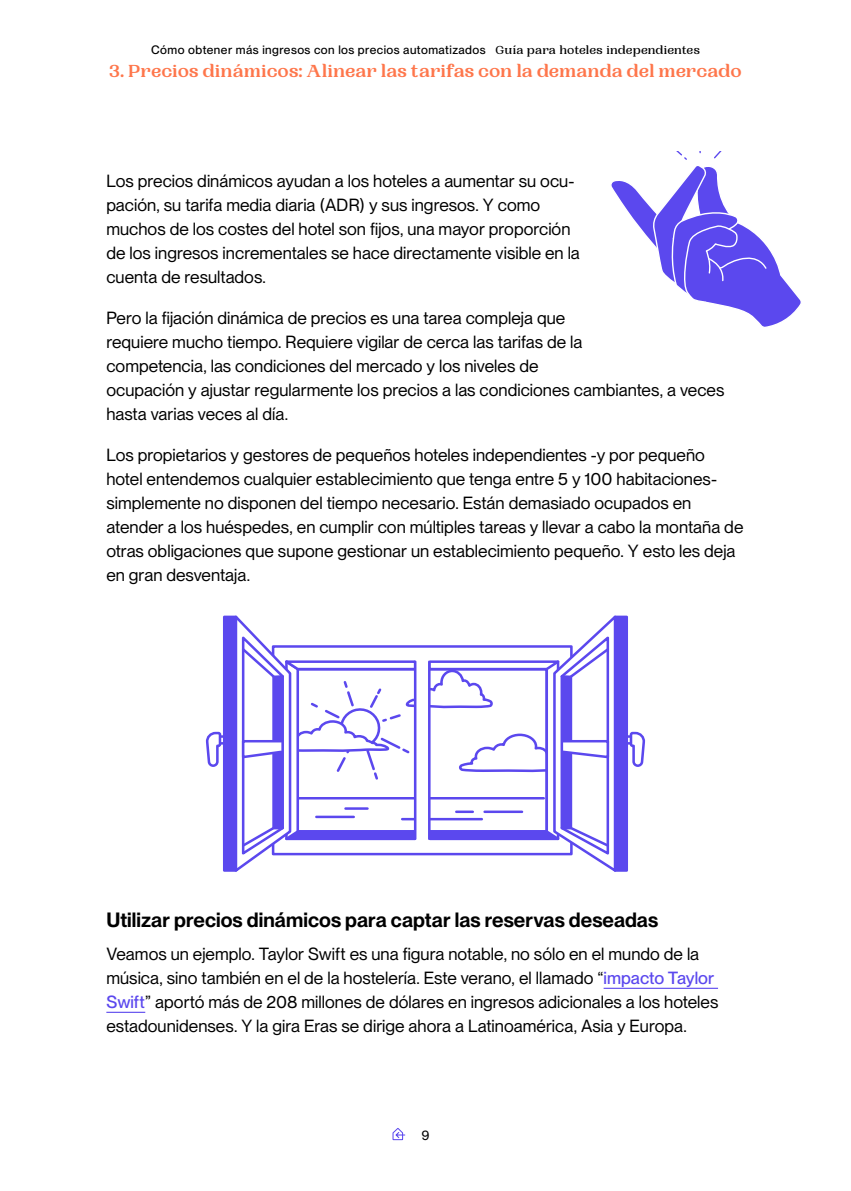
<style>
.page{position:relative;width:851px;height:1191px;background:#fff}
.page>*{position:absolute;margin:0;border:0;box-sizing:border-box;transform-origin:0 0}
.t1{font:600 20.25px "PP Neue Montreal";color:#000}
.t2{font:700 18px "PP Woodland";color:#fe764b}
.t3{font:17.25px/24px "PP Neue Montreal";color:#000}
.t4{font:13.5px "PP Neue Montreal";color:#000}
.t5{font:500 12px "PP Neue Montreal";letter-spacing:.04em;color:#000}
.s1{font-family:"PP Woodland"}
.s2{font-weight:500;color:#5b48ee}
</style>
<div class="page">
<svg style="left:392px;top:1128px;width:14px;height:12px"></svg>
<svg style="left:611px;top:151px;width:190px;height:176px"></svg>
<div style="left:215px;top:735px;width:12px;height:9px;border:3px solid #5b48ee"></div>
<svg style="left:207px;top:731px;width:15px;height:36px"></svg>
<div style="left:224px;top:617px;width:12px;height:253px;background:#5b48ee"></div>
<div style="left:223px;top:615px;width:14px;height:256px;border:3px solid #5b48ee"></div>
<svg style="left:628px;top:731px;width:16px;height:36px"></svg>
<div style="left:615px;top:617px;width:11px;height:253px;background:#5b48ee"></div>
<div style="left:613px;top:615px;width:15px;height:256px;border:3px solid #5b48ee"></div>
<svg style="left:232px;top:615px;width:386px;height:256px"></svg>
<hr style="left:603px;top:987px;width:115px;height:2px;background:#5b48ee">
<hr style="left:106px;top:1011px;width:39px;height:2px;background:#5b48ee">
<p class="t5" style="left:151px;top:43px;width:550px">Cómo obtener más ingresos con los precios automatizados <span class="s1">Guía para hoteles independientes</span></p>
<p class="t2" style="left:109px;top:60px;width:634px">3. Precios dinámicos: Alinear las tarifas con la demanda del mercado</p>
<p class="t3" style="left:106px;top:168px;width:475px">Los precios dinámicos ayudan a los hoteles a aumentar su ocu&shy;pación, su tarifa media diaria (ADR) y sus ingresos. Y como muchos de los costes del hotel son fijos, una mayor proporción de los ingresos incrementales se hace directamente visible en la cuenta de resultados.</p>
<p class="t3" style="left:106px;top:305px;width:619px">Pero la fijación dinámica de precios es una tarea compleja que<br>requiere mucho tiempo. Requiere vigilar de cerca las tarifas de la<br>competencia, las condiciones del mercado y los niveles de<br>ocupación y ajustar regularmente los precios a las condiciones cambiantes, a veces hasta varias veces al día.</p>
<p class="t3" style="left:106px;top:442px;width:638px">Los propietarios y gestores de pequeños hoteles independientes -y por pequeño hotel entendemos cualquier establecimiento que tenga entre 5 y 100 habitaciones&shy;simplemente no disponen del tiempo necesario. Están demasiado ocupados en atender a los huéspedes, en cumplir con múltiples tareas y llevar a cabo la montaña de otras obligaciones que supone gestionar un establecimiento pequeño. Y esto les deja en gran desventaja.</p>
<p class="t1" style="left:106px;top:907px;width:553px">Utilizar precios dinámicos para captar las reservas deseadas</p>
<p class="t3" style="left:106px;top:941px;width:613px">Veamos un ejemplo. Taylor Swift es una figura notable, no sólo en el mundo de la música, sino también en el de la hostelería. Este verano, el llamado “<span class="s2">impacto Taylor Swift</span>” aportó más de 208 millones de dólares en ingresos adicionales a los hoteles estadounidenses. Y la gira Eras se dirige ahora a Latinoamérica, Asia y Europa.</p>
<p class="t4" style="left:421px;top:1127px;width:10px">9</p>
</div>
